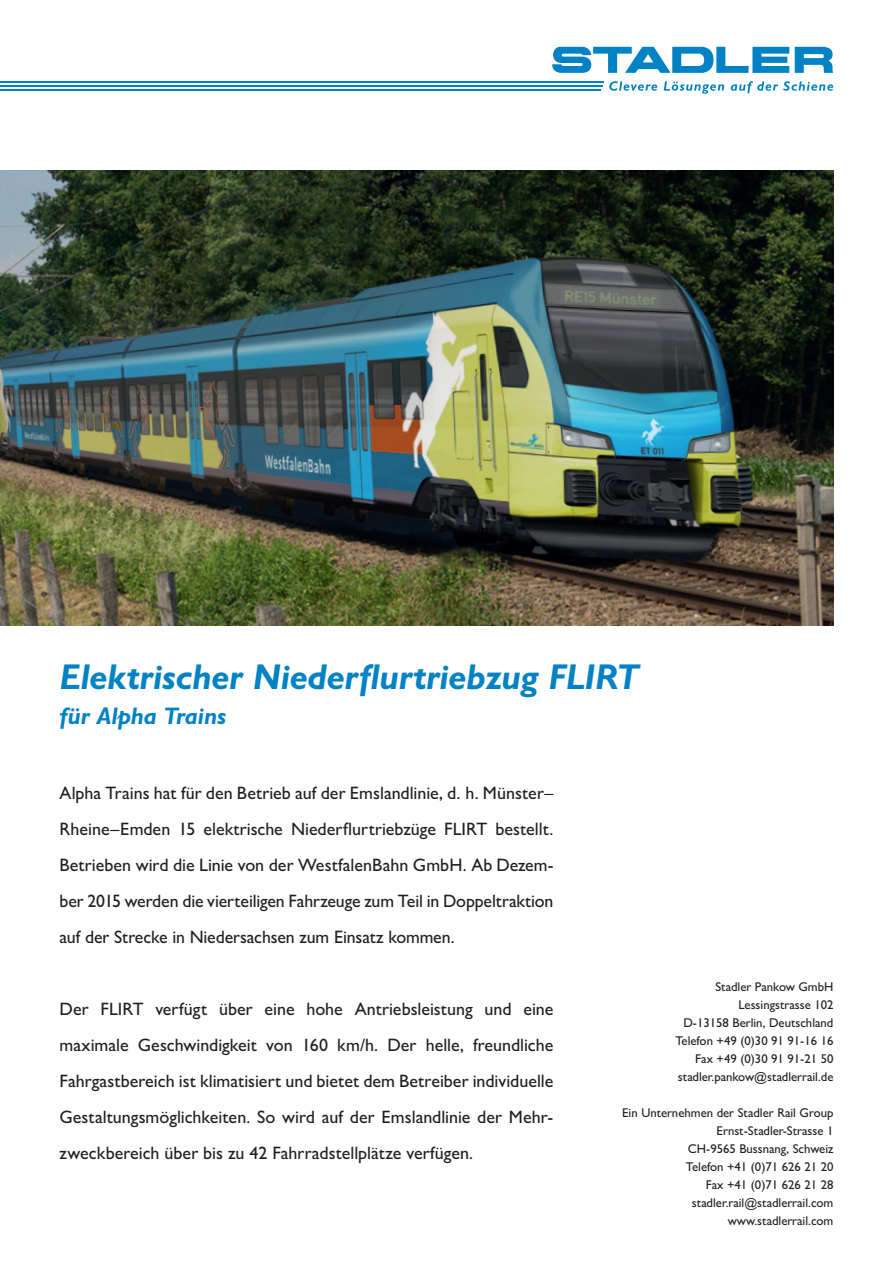
<style>
.page{position:relative;width:893px;height:1263px;background:#fff}
.page>*{position:absolute;margin:0;border:0;box-sizing:border-box;transform-origin:0 0}
.t1{font:italic 700 36px "Gill Sans MT Pro";letter-spacing:-.005em;color:#0082c5}
.t2{font:italic 700 24px "Gill Sans MT Pro";letter-spacing:-.005em;color:#0082c5}
.t3{font:500 18px/36px "Gill Sans MT Pro";color:#231f20;text-align:justify}
.t4{font:500 12.75px/18px "Gill Sans MT Pro";color:#231f20;text-align:right}
</style>
<div class="page">
<svg style="left:795px;top:47px;width:39px;height:26px"></svg>
<svg style="left:552px;top:47px;width:237px;height:26px"></svg>
<hr style="left:0;top:82px;width:604px;height:1px;background:#0082c5">
<hr style="left:0;top:89px;width:600px;height:2px;background:#0082c5">
<hr style="left:0;top:85px;width:602px;height:2px;background:#0082c5">
<svg style="left:609px;top:81px;width:49px;height:10px"></svg>
<svg style="left:664px;top:81px;width:60px;height:13px"></svg>
<svg style="left:731px;top:81px;width:103px;height:12px"></svg>
<img style="left:0;top:170px;width:833px;height:455px">
<h1 class="t1" style="left:60px;top:654px;width:581px">Elektrischer Niederflurtriebzug FLIRT</h1>
<h2 class="t2" style="left:60px;top:700px;width:168px">für Alpha Trains</h2>
<p class="t3" style="left:60px;top:775px;width:495px">Alpha Trains hat für den Betrieb auf der Emslandlinie, d. h. Münster– Rheine–Emden 15 elektrische Niederflurtriebzüge FLIRT bestellt.<br>Betrieben wird die Linie von der WestfalenBahn GmbH. Ab Dezem&shy;ber 2015 werden die vierteiligen Fahrzeuge zum Teil in Doppeltraktion auf der Strecke in Niedersachsen zum Einsatz kommen.</p>
<p class="t3" style="left:60px;top:991px;width:495px">Der FLIRT verfügt über eine hohe Antriebsleistung und eine maximale Geschwindigkeit von 160 km/h. Der helle, freundliche Fahrgastbereich ist klimatisiert und bietet dem Betreiber individuelle Gestaltungsmöglichkeiten. So wird auf der Emslandlinie der Mehr&shy;zweckbereich über bis zu 42 Fahrradstellplätze verfügen.</p>
<p class="t4" style="left:675px;top:977px;width:160px">Stadler Pankow GmbH<br>Lessingstrasse 102<br>D-13158 Berlin, Deutschland<br>Telefon +49 (0)30 91 91-16 16<br>Fax +49 (0)30 91 91-21 50 stadler.pankow@stadlerrail.de</p>
<p class="t4" style="left:622px;top:1103px;width:213px">Ein Unternehmen der Stadler Rail Group<br>Ernst-Stadler-Strasse 1<br>CH-9565 Bussnang, Schweiz<br>Telefon +41 (0)71 626 21 20<br>Fax +41 (0)71 626 21 28 stadler.rail@stadlerrail.com www.stadlerrail.com</p>
</div>
